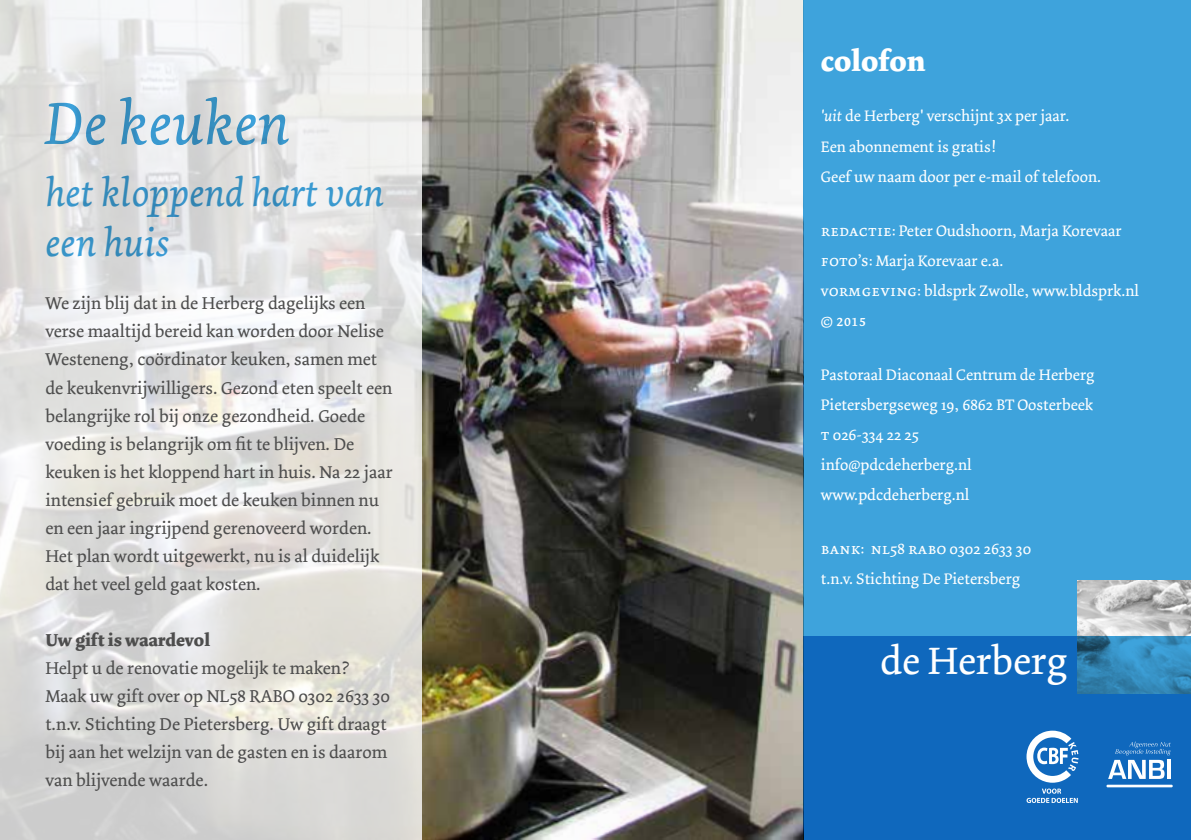
<style>
.page{position:relative;width:1191px;height:840px;background:#fff}
.page>*{position:absolute;margin:0;border:0;box-sizing:border-box;transform-origin:0 0}
.t1{font:italic 62px "Dolly";color:#3ea3dc}
.t2{font:40.2px "Dolly";color:#fff}
.t3{font:italic 40px/50px "Dolly";color:#3ea3dc}
.t4{font:700 30px "Dolly";color:#fff}
.t5{font:18px/28px "Dolly";color:#4d4d4d}
.t6{font:700 18px "Dolly";color:#4d4d4d}
.t7{font:16px/30px "Dolly";color:#fff}
.t8{font:16px "Dolly Small Caps";color:#fff}
.s1{font-style:italic}
.s2{font-family:"Dolly Small Caps"}
</style>
<div class="page">
<img style="left:421px;top:0;width:382px;height:839px">
<svg style="left:0;top:0;width:421px;height:839px"></svg>
<div style="left:803px;top:0;width:388px;height:839px;background:#3ea3dc"></div>
<img style="left:1077px;top:580px;width:114px;height:56px">
<svg style="left:803px;top:636px;width:388px;height:203px;background:#126abc"></svg>
<svg style="left:1026px;top:730px;width:52px;height:52px;background:#6da3d6"></svg>
<svg style="left:1026px;top:788px;width:51px;height:14px"></svg>
<svg style="left:1108px;top:741px;width:62px;height:37px;background:#5795d0"></svg>
<hr style="left:1106px;top:784px;width:66px;height:2px;background:#fff">
<h1 class="t1" style="left:45px;top:87px;width:246px">De keuken</h1>
<h3 class="t3" style="left:45px;top:168px;width:340px">het kloppend hart van een huis</h3>
<p class="t5" style="left:45px;top:289px;width:349px">We zijn blij dat in de Herberg dagelijks een verse maaltijd bereid kan worden door Nelise Westeneng, coördinator keuken, samen met de keukenvrijwilligers. Gezond eten speelt een belangrijke rol bij onze gezondheid. Goede voeding is belangrijk om fit te blijven. De keuken is het kloppend hart in huis. Na 22 jaar intensief gebruik moet de keuken binnen nu en een jaar ingrijpend gerenoveerd worden.<br>Het plan wordt uitgewerkt, nu is al duidelijk dat het veel geld gaat kosten.</p>
<p class="t6" style="left:45px;top:628px;width:166px">Uw gift is waardevol</p>
<p class="t5" style="left:45px;top:654px;width:346px">Helpt u de renovatie mogelijk te maken?<br>Maak uw gift over op NL58 RABO 0302 2633 30 t.n.v. Stichting De Pietersberg. Uw gift draagt bij aan het welzijn van de gasten en is daarom van blijvende waarde.</p>
<h3 class="t4" style="left:821px;top:43px;width:106px">colofon</h3>
<p class="t7" style="left:821px;top:101px;width:282px"><span class="s1">'uit</span> de Herberg' verschijnt 3x per jaar.<br>Een abonnement is gratis!<br>Geef uw naam door per e-mail of telefoon.</p>
<p class="t7" style="left:821px;top:215px;width:319px"><span class="s2">redactie:</span> Peter Oudshoorn, Marja Korevaar <span class="s2">foto’s:</span> Marja Korevaar e.a.<br>v<span class="s2">ormgeving:</span> bldsprk Zwolle, www.bldsprk.nl</p>
<p class="t8" style="left:821px;top:311px;width:47px">© 2015</p>
<p class="t7" style="left:821px;top:359px;width:275px">Pastoraal Diaconaal Centrum de Herberg<br>Pietersbergseweg 19, 6862 BT Oosterbeek <span class="s2">t</span> 026-334 22 25<br>info@pdcdeherberg.nl www.pdcdeherberg.nl</p>
<p class="t7" style="left:821px;top:533px;width:212px"><span class="s2">bank</span>: <span class="s2">nl</span>58 <span class="s2">rabo</span> 0302 2633 30 t.n.v. Stichting De Pietersberg</p>
<h2 class="t2" style="left:880px;top:636px;width:189px">de Herberg</h2>
</div>
